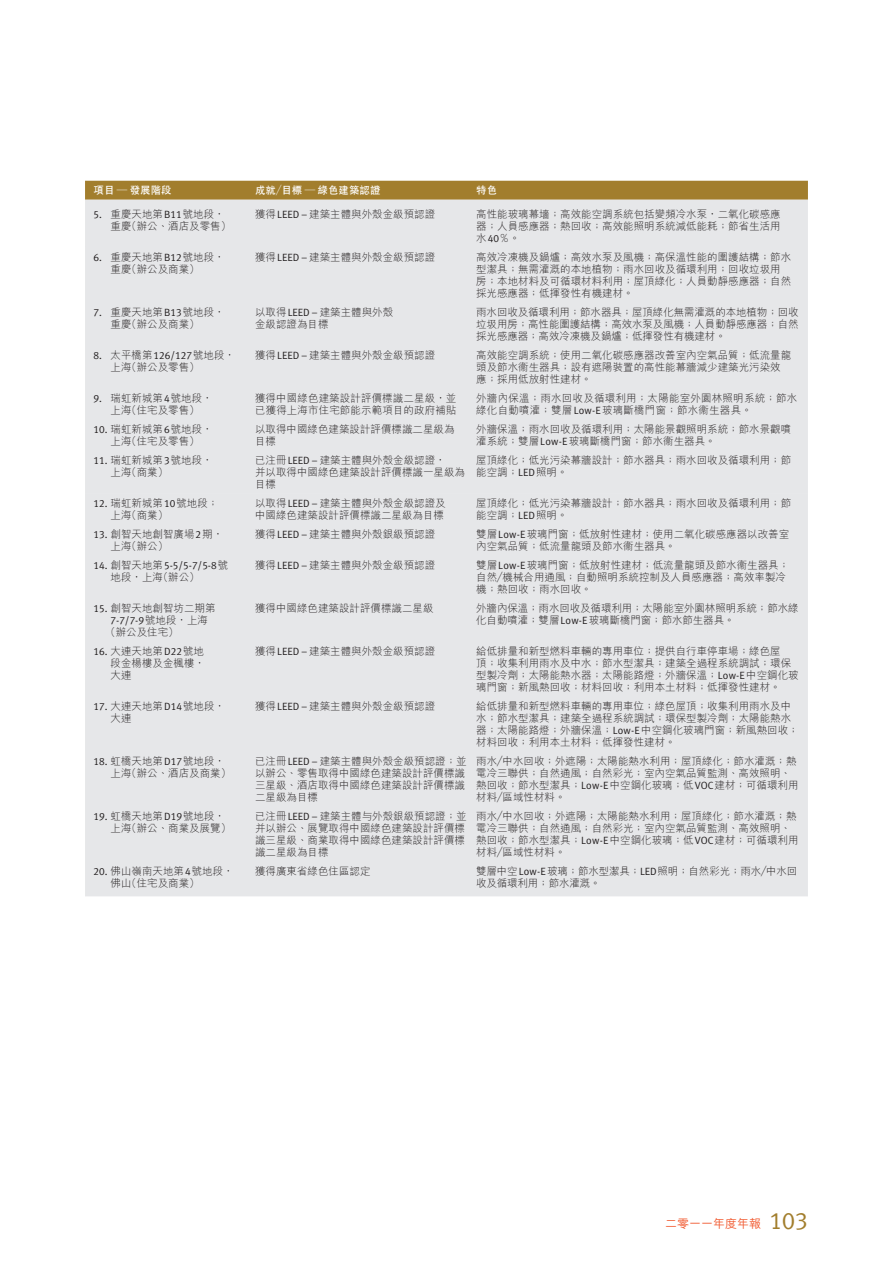
<style>
.page{position:relative;width:893px;height:1263px;background:#fff}
.page>*{position:absolute;margin:0;border:0;box-sizing:border-box;transform-origin:0 0}
.t1{font:500 12px "M Hei HK";color:#f1592f}
.t2{font:300 10.5px/12px "M Hei HK";color:#231f20}
.t3{font:300 10.5px/12px "M Hei HK";letter-spacing:.02em;color:#231f20}
.t4{font:10.5px "New Meta Plu Nor Rom";color:#231f20}
.t5{font:700 10.5px "C Hei 2 HK";color:#fff}
.s1{font-family:"New Meta Plu Nor Rom";font-weight:400}
.s2{font-family:"M Hei HK";font-weight:300}
.s3{font-family:"New Meta Plu Nor Rom";font-weight:400;font-size:24px;color:#a27e2d}
</style>
<div class="page">
<div style="left:85px;top:181px;width:723px;height:19px;background:#a27e2d"></div>
<div style="left:85px;top:200px;width:723px;height:293px;background:#e6e7e9"></div>
<div style="left:85px;top:493px;width:723px;height:403px;background:#e6e7e9"></div>
<p class="t5" style="left:94px;top:183px;width:80px">項目 — 發展階段</p>
<p class="t5" style="left:255px;top:183px;width:127px">成就／目標 — 綠色建築認證</p>
<p class="t5" style="left:476px;top:183px;width:22px">特色</p>
<p class="t2" style="left:111px;top:207px;width:122px;text-indent:-17px"><span class="s1">5.</span> 重慶天地第<span class="s1">B11</span>號地段，重慶（辦公、酒店及零售）</p>
<p class="t2" style="left:255px;top:207px;width:182px">獲得<span class="s1">LEED –</span> 建築主體與外殼金級預認證</p>
<p class="t2" style="left:476px;top:207px;width:306px;text-align:justify">高性能玻璃幕墻；高效能空調系統包括變頻冷水泵，二氧化碳感應器；人員感應器；熱回收；高效能照明系統減低能耗；節省生活用水<span class="s1">40</span>％。</p>
<p class="t2" style="left:111px;top:250px;width:116px;text-indent:-17px"><span class="s1">6.</span> 重慶天地第<span class="s1">B12</span>號地段，重慶（辦公及商業）</p>
<p class="t2" style="left:255px;top:250px;width:182px">獲得<span class="s1">LEED –</span> 建築主體與外殼金級預認證</p>
<p class="t2" style="left:476px;top:250px;width:316px">高效冷凍機及鍋爐；高效水泵及風機；高保溫性能的圍護結構；節水型潔具；無需灌溉的本地植物；雨水回收及循環利用；回收垃圾用房；本地材料及可循環材料利用；屋頂綠化；人員動靜感應器；自然採光感應器；低揮發性有機建材。</p>
<p class="t2" style="left:111px;top:305px;width:116px;text-indent:-17px"><span class="s1">7.</span> 重慶天地第<span class="s1">B13</span>號地段，重慶（辦公及商業）</p>
<p class="t2" style="left:255px;top:305px;width:140px">以取得<span class="s1">LEED –</span> 建築主體與外殼金級認證為目標</p>
<p class="t2" style="left:476px;top:305px;width:324px;text-align:justify">雨水回收及循環利用；節水器具；屋頂綠化無需灌溉的本地植物；回收垃圾用房；高性能圍護結構；高效水泵及風機；人員動靜感應器；自然採光感應器；高效冷凍機及鍋爐；低揮發性有機建材。</p>
<p class="t4" style="left:94px;top:349px;width:143px">8. <span class="s2">太平橋第</span>126/127<span class="s2">號地段，</span></p>
<p class="t2" style="left:111px;top:360px;width:91px">上海（辦公及零售）</p>
<p class="t2" style="left:255px;top:348px;width:182px">獲得<span class="s1">LEED –</span> 建築主體與外殼金級預認證</p>
<p class="t2" style="left:476px;top:348px;width:316px">高效能空調系統；使用二氧化碳感應器改善室內空氣品質；低流量龍頭及節水衞生器具；設有遮陽裝置的高性能幕牆減少建築光污染效應；採用低放射性建材。</p>
<p class="t2" style="left:94px;top:391px;width:121px;text-align:center"><span class="s1">9.</span> 瑞虹新城第<span class="s1">4</span>號地段，上海（住宅及零售）</p>
<p class="t2" style="left:255px;top:391px;width:203px">獲得中國綠色建築設計評價標識二星級，並已獲得上海市住宅節能示範項目的政府補貼</p>
<p class="t3" style="left:476px;top:391px;width:323px">外牆內保溫；雨水回收及循環利用；太陽能室外園林照明系統；節水綠化自動噴灌；雙層<span class="s1">Low-E</span>玻璃斷橋門窗；節水衞生器具。</p>
<p class="t2" style="left:94px;top:422px;width:121px;text-align:center"><span class="s1">10.</span> 瑞虹新城第<span class="s1">6</span>號地段，上海（住宅及零售）</p>
<p class="t2" style="left:255px;top:422px;width:201px">以取得中國綠色建築設計評價標識二星級為目標</p>
<p class="t2" style="left:476px;top:422px;width:316px">外牆保溫；雨水回收及循環利用；太陽能景觀照明系統；節水景觀噴灌系統；雙層<span class="s1">Low-E</span>玻璃斷橋門窗；節水衞生器具。</p>
<p class="t2" style="left:111px;top:453px;width:104px;text-indent:-17px"><span class="s1">11.</span> 瑞虹新城第<span class="s1">3</span>號地段，上海（商業）</p>
<p class="t2" style="left:255px;top:453px;width:211px">已注冊<span class="s1">LEED –</span> 建築主體與外殼金級認證，<br>并以取得中國綠色建築設計評價標識一星級為目標</p>
<p class="t2" style="left:476px;top:453px;width:316px">屋頂綠化；低光污染幕牆設計；節水器具；雨水回收及循環利用；節能空調；<span class="s1">LED</span>照明。</p>
<p class="t2" style="left:111px;top:496px;width:109px;text-indent:-17px"><span class="s1">12.</span> 瑞虹新城第<span class="s1">10</span>號地段；上海（商業）</p>
<p class="t2" style="left:255px;top:496px;width:192px">以取得<span class="s1">LEED –</span> 建築主體與外殼金級認證及中國綠色建築設計評價標識二星級為目標</p>
<p class="t2" style="left:476px;top:496px;width:316px">屋頂綠化；低光污染幕牆設計；節水器具；雨水回收及循環利用；節能空調；<span class="s1">LED</span>照明。</p>
<p class="t2" style="left:111px;top:527px;width:114px;text-indent:-17px"><span class="s1">13.</span> 創智天地創智廣場<span class="s1">2</span>期，上海（辦公）</p>
<p class="t2" style="left:255px;top:527px;width:182px">獲得<span class="s1">LEED –</span> 建築主體與外殼銀級預認證</p>
<p class="t2" style="left:476px;top:527px;width:314px">雙層<span class="s1">Low-E</span>玻璃門窗；低放射性建材；使用二氧化碳感應器以改善室內空氣品質；低流量龍頭及節水衞生器具。</p>
<p class="t4" style="left:94px;top:559px;width:136px">14. <span class="s2">創智天地第</span>5-5/5-7/5-8<span class="s2">號</span></p>
<p class="t2" style="left:111px;top:570px;width:91px">地段，上海（辦公）</p>
<p class="t2" style="left:255px;top:558px;width:182px">獲得<span class="s1">LEED –</span> 建築主體與外殼金級預認證</p>
<p class="t2" style="left:476px;top:558px;width:314px">雙層<span class="s1">Low-E</span>玻璃門窗；低放射性建材；低流量龍頭及節水衞生器具；自然／機械合用通風；自動照明系統控制及人員感應器；高效率製冷機；熱回收；雨水回收。</p>
<p class="t2" style="left:94px;top:601px;width:124px"><span class="s1">15.</span> 創智天地創智坊二期第</p>
<p class="t4" style="left:111px;top:614px;width:99px">7-7/7-9<span class="s2">號地段，上海</span></p>
<p class="t2" style="left:105px;top:625px;width:75px">（辦公及住宅）</p>
<p class="t2" style="left:255px;top:601px;width:180px">獲得中國綠色建築設計評價標識二星級</p>
<p class="t2" style="left:476px;top:601px;width:324px">外牆內保溫；雨水回收及循環利用；太陽能室外園林照明系統；節水綠化自動噴灌；雙層<span class="s1">Low-E</span>玻璃斷橋門窗；節水節生器具。</p>
<p class="t2" style="left:111px;top:644px;width:96px;text-align:justify;text-indent:-17px"><span class="s1">16.</span> 大連天地第<span class="s1">D22</span>號地段金楊樓及金楓樓，大連</p>
<p class="t2" style="left:255px;top:644px;width:182px">獲得<span class="s1">LEED –</span> 建築主體與外殼金級預認證</p>
<p class="t2" style="left:476px;top:644px;width:324px">給低排量和新型燃料車輛的專用車位；提供自行車停車場；綠色屋<br>頂；收集利用雨水及中水；節水型潔具；建築全過程系統調試；環保型製冷劑；太陽能熱水器；太陽能路燈；外牆保溫；<span class="s1">Low-E</span>中空鋼化玻璃門窗；新風熱回收；材料回收；利用本土材料；低揮發性建材。</p>
<p class="t2" style="left:111px;top:699px;width:116px;text-indent:-17px"><span class="s1">17.</span> 大連天地第<span class="s1">D14</span>號地段，大連</p>
<p class="t2" style="left:255px;top:699px;width:182px">獲得<span class="s1">LEED –</span> 建築主體與外殼金級預認證</p>
<p class="t2" style="left:476px;top:699px;width:324px">給低排量和新型燃料車輛的專用車位；綠色屋頂；收集利用雨水及中水；節水型潔具；建築全過程系統調試；環保型製冷劑；太陽能熱水器；太陽能路燈；外牆保溫；<span class="s1">Low-E</span>中空鋼化玻璃門窗；新風熱回收；材料回收；利用本土材料；低揮發性建材。</p>
<p class="t2" style="left:111px;top:754px;width:122px;text-indent:-17px"><span class="s1">18.</span> 虹橋天地第<span class="s1">D17</span>號地段，上海（辦公、酒店及商業）</p>
<p class="t2" style="left:255px;top:754px;width:213px">已注冊<span class="s1">LEED –</span> 建築主體與外殼金級預認證；並以辦公、零售取得中國綠色建築設計評價標識三星級、酒店取得中國綠色建築設計評價標識二星級為目標</p>
<p class="t2" style="left:476px;top:754px;width:324px">雨水／中水回收；外遮陽；太陽能熱水利用；屋頂綠化；節水灌溉；熱電冷三聯供；自然通風；自然彩光；室內空氣品質監測、高效照明、熱回收；節水型潔具；<span class="s1">Low-E</span>中空鋼化玻璃；低<span class="s1">VOC</span>建材；可循環利用材料／區域性材料。</p>
<p class="t2" style="left:111px;top:809px;width:122px;text-indent:-17px"><span class="s1">19.</span> 虹橋天地第<span class="s1">D19</span>號地段，上海（辦公、商業及展覽）</p>
<p class="t2" style="left:255px;top:809px;width:213px">已注冊<span class="s1">LEED –</span> 建築主體与外殼銀級預認證；並并以辦公、展覽取得中國綠色建築設計評價標識三星級、商業取得中國綠色建築設計評價標識二星級為目標</p>
<p class="t2" style="left:476px;top:809px;width:324px">雨水／中水回收；外遮陽；太陽能熱水利用；屋頂綠化；節水灌溉；熱電冷三聯供；自然通風；自然彩光；室內空氣品質監測、高效照明、熱回收；節水型潔具；<span class="s1">Low-E</span>中空鋼化玻璃；低<span class="s1">VOC</span>建材；可循環利用材料／區域性材料。</p>
<p class="t2" style="left:111px;top:864px;width:125px;text-indent:-17px"><span class="s1">20.</span> 佛山嶺南天地第<span class="s1">4</span>號地段，佛山（住宅及商業）</p>
<p class="t2" style="left:255px;top:864px;width:117px">獲得廣東省綠色住區認定</p>
<p class="t2" style="left:476px;top:864px;width:323px">雙層中空<span class="s1">Low-E</span>玻璃；節水型潔具；<span class="s1">LED</span>照明；自然彩光；雨水／中水回收及循環利用；節水灌溉。</p>
<p class="t1" style="left:665px;top:1215px;width:144px">二零一一年度年報 <span class="s3">103</span></p>
</div>
